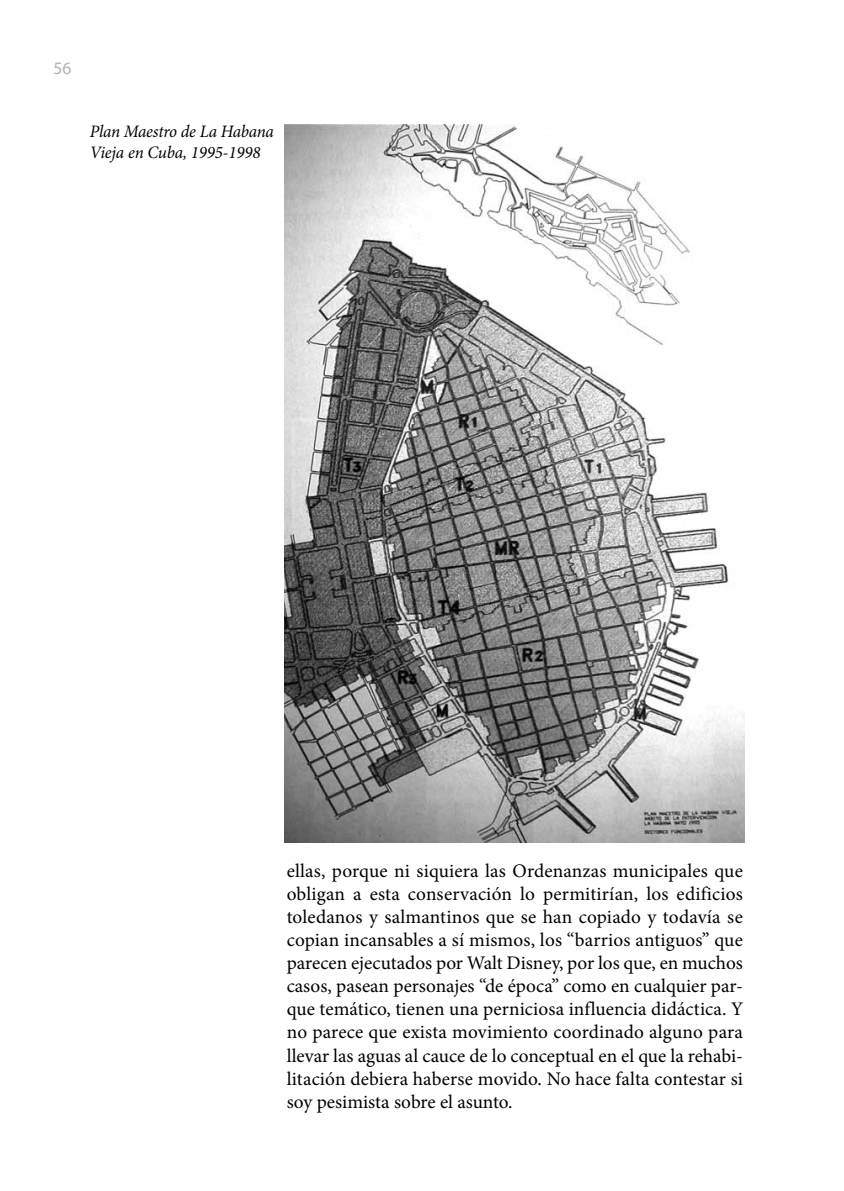
<style>
.page{position:relative;width:844px;height:1191px;background:#fff}
.page>*{position:absolute;margin:0;border:0;box-sizing:border-box;transform-origin:0 0}
.t1{font:19.25px/23.1px "Minion Pro";color:#000;text-align:justify}
.t2{font:italic 17.5px/21px "Minion Pro";letter-spacing:-.01em;color:#000}
.t3{font:17.5px "Myriad Pro";color:#b3b2b2}
</style>
<div class="page">
<img style="left:285px;top:124px;width:459px;height:719px">
<p class="t3" style="left:53px;top:58px;width:19px">56</p>
<p class="t2" style="left:90px;top:121px;width:185px">Plan Maestro de La Habana<br>Vieja en Cuba, 1995-1998</p>
<p class="t1" style="left:286px;top:859px;width:458px">ellas, porque ni siquiera las Ordenanzas municipales que obligan a esta conservación lo permitirían, los edificios toledanos y salmantinos que se han copiado y todavía se copian incansables a sí mismos, los “barrios antiguos” que parecen ejecutados por Walt Disney, por los que, en muchos casos, pasean personajes “de época” como en cualquier par&shy;que temático, tienen una perniciosa influencia didáctica. Y no parece que exista movimiento coordinado alguno para llevar las aguas al cauce de lo conceptual en el que la rehabi&shy;litación debiera haberse movido. No hace falta contestar si soy pesimista sobre el asunto.</p>
</div>
